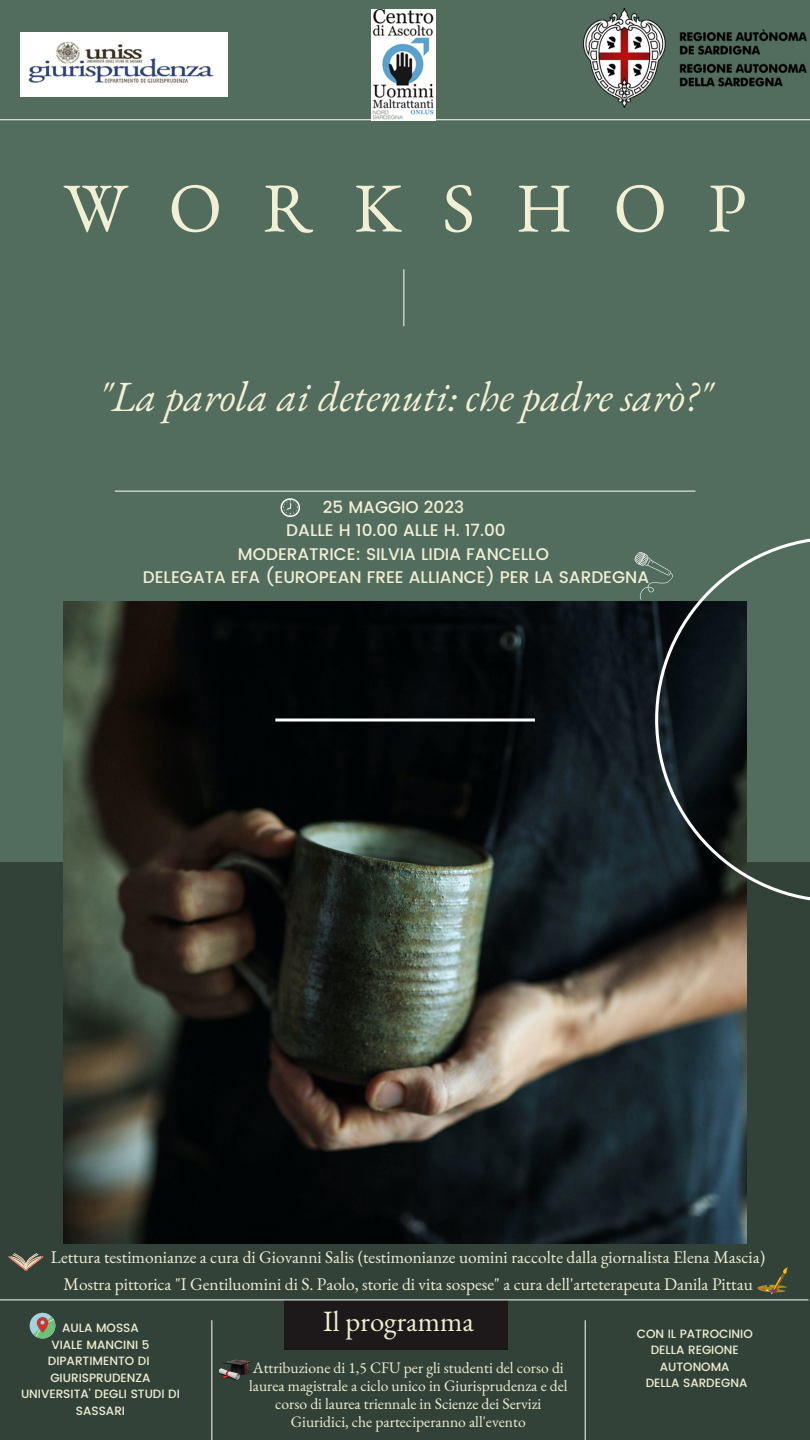
<style>
.page{position:relative;width:810px;height:1440px;background:#526c5e}
.page>*{position:absolute;margin:0;border:0;box-sizing:border-box;transform-origin:0 0}
.t1{font:70px "EB Garamond";letter-spacing:.585em;color:#f1efd4}
.t2{font:italic 41.9px "EB Garamond";color:#f1efd4}
.t3{font:28.7px "EB Garamond";color:#f1efd4}
.t4{font:17.3px "EB Garamond";color:#f1efd4}
.t5{font:500 16.9px "Poppins";color:#f1efd4}
.t6{font:15.6px/18px "EB Garamond";color:#f1efd4;text-align:center}
.t7{font:500 12px/16.5px "Poppins";color:#f1efd4;text-align:center}
</style>
<div class="page">
<div style="left:0;top:862px;width:810px;height:578px;background:#324239"></div>
<hr style="left:0;top:119px;width:810px;height:1px;background:#fff">
<hr style="left:403px;top:269px;width:1px;height:57px;background:#fff">
<div style="left:284px;top:1300px;width:224px;height:50px;background:#1d191a"></div>
<hr style="left:0;top:1300px;width:808px;height:1px;background:#fff">
<hr style="left:211px;top:1320px;width:1px;height:120px;background:#fff">
<hr style="left:585px;top:1320px;width:1px;height:120px;background:#fff">
<hr style="left:115px;top:491px;width:580px;height:1px;background:#fff">
<img style="left:64px;top:602px;width:682px;height:641px">
<svg style="left:655px;top:538px;width:155px;height:364px"></svg>
<img style="left:583px;top:9px;width:224px;height:99px">
<img style="left:372px;top:9px;width:63px;height:111px">
<div style="left:30px;top:1313px;width:25px;height:26px;background:#a2d4de;border-radius:50%"></div>
<svg style="left:33px;top:1317px;width:23px;height:22px"></svg>
<svg style="left:281px;top:498px;width:19px;height:19px"></svg>
<svg style="left:275px;top:718px;width:260px;height:4px"></svg>
<img style="left:219px;top:1359px;width:33px;height:21px">
<svg style="left:8px;top:1254px;width:35px;height:17px"></svg>
<svg style="left:632px;top:550px;width:42px;height:57px"></svg>
<svg style="left:757px;top:1267px;width:31px;height:27px"></svg>
<img style="left:21px;top:32px;width:207px;height:65px">
<p class="t1" style="left:64px;top:161px;width:684px">WORKSHOP</p>
<p class="t2" style="left:98px;top:368px;width:616px">"La parola ai detenuti: che padre sarò?"</p>
<p class="t5" style="left:323px;top:497px;width:143px">25 MAGGIO 2023</p>
<p class="t5" style="left:286px;top:521px;width:221px">DALLE H 10.00 ALLE H. 17.00</p>
<p class="t5" style="left:238px;top:544px;width:312px">MODERATRICE: SILVIA LIDIA FANCELLO</p>
<p class="t5" style="left:143px;top:567px;width:508px">DELEGATA EFA (EUROPEAN FREE ALLIANCE) PER LA SARDEGNA</p>
<p class="t4" style="left:51px;top:1246px;width:716px">Lettura testimonianze a cura di Giovanni Salis (testimonianze uomini raccolte dalla giornalista Elena Mascia)</p>
<p class="t4" style="left:63px;top:1273px;width:691px">Mostra pittorica "I Gentiluomini di S. Paolo, storie di vita sospese" a cura dell'arteterapeuta Danila Pittau</p>
<p class="t7" style="left:62px;top:1320px;width:78px">AULA MOSSA</p>
<p class="t7" style="left:51px;top:1336px;width:100px">VIALE MANCINI 5</p>
<p class="t7" style="left:48px;top:1353px;width:103px">DIPARTIMENTO DI</p>
<p class="t7" style="left:50px;top:1369px;width:102px">GIURISPRUDENZA</p>
<p class="t7" style="left:21px;top:1386px;width:160px">UNIVERSITA' DEGLI STUDI DI<br>SASSARI</p>
<p class="t3" style="left:323px;top:1302px;width:152px">Il programma</p>
<p class="t6" style="left:249px;top:1358px;width:320px">Attribuzione di 1,5 CFU per gli studenti del corso di laurea magistrale a ciclo unico in Giurisprudenza e del corso di laurea triennale in Scienze dei Servizi Giuridici, che parteciperanno all'evento</p>
<p class="t7" style="left:637px;top:1325px;width:117px">CON IL PATROCINIO</p>
<p class="t7" style="left:651px;top:1342px;width:90px">DELLA REGIONE</p>
<p class="t7" style="left:660px;top:1358px;width:71px">AUTONOMA</p>
<p class="t7" style="left:646px;top:1375px;width:103px">DELLA SARDEGNA</p>
</div>
